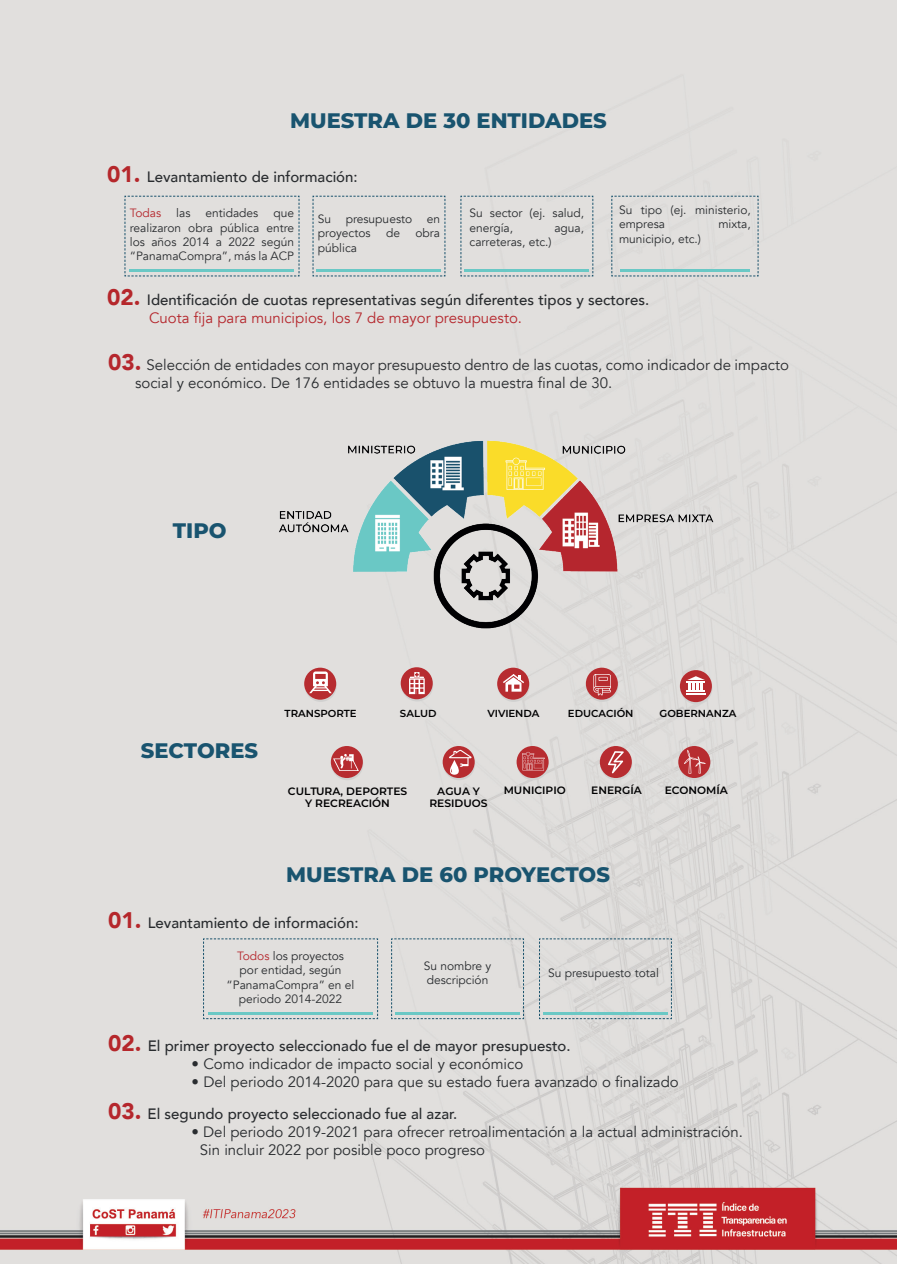
<style>
.page{position:relative;width:897px;height:1264px;background:#fff}
.page>*{position:absolute;margin:0;border:0;box-sizing:border-box;transform-origin:0 0}
.t1{font:800 21px "Montserrat";color:#19546f}
.t2{font:15px/18px "Avenir";color:#292c2f}
.t3{font:500 15px/18px "Avenir";color:#292c2f}
.t4{font:12px/14.4px "Avenir";color:#292c2f}
.t5{font:12px "Avenir";color:#b5272d}
.t6{font:600 10.65px/12.9px "Montserrat";color:#000001;text-align:center}
.t7{font:600 10.2px "Montserrat";color:#000001}
.s1{font-weight:900;font-size:22.5px;color:#b5272b}
.s2{font-weight:400;color:#b5272d}
.s3{font-weight:900;font-size:22.5px;color:#b5272d}
.s4{color:#b5272d}
</style>
<div class="page">
<div style="left:0;top:0;width:896px;height:1264px;background:#e1dfdd"></div>
<div style="left:124px;top:195px;width:176px;height:82px;background:#e1dfdd"></div>
<div style="left:312px;top:195px;width:133px;height:82px;background:#e1dfdd"></div>
<div style="left:460px;top:195px;width:133px;height:82px;background:#e1dfdd"></div>
<div style="left:611px;top:195px;width:147px;height:82px;background:#e1dfdd"></div>
<hr style="left:130px;top:269px;width:164px;height:3px;background:#6ac8c5">
<hr style="left:317px;top:269px;width:124px;height:3px;background:#6ac8c5">
<hr style="left:464px;top:269px;width:125px;height:3px;background:#6ac8c5">
<hr style="left:620px;top:269px;width:129px;height:3px;background:#6ac8c5">
<img style="left:273px;top:424px;width:450px;height:213px">
<svg style="left:304px;top:670px;width:32px;height:32px"></svg>
<div style="left:304px;top:667px;width:32px;height:32px;background:#b72c30;border-radius:50%"></div>
<svg style="left:309px;top:671px;width:23px;height:22px"></svg>
<svg style="left:401px;top:669px;width:32px;height:32px"></svg>
<div style="left:400px;top:667px;width:32px;height:32px;background:#b72c30;border-radius:50%"></div>
<svg style="left:409px;top:672px;width:15px;height:22px"></svg>
<svg style="left:497px;top:670px;width:32px;height:32px"></svg>
<div style="left:497px;top:667px;width:32px;height:32px;background:#b72c30;border-radius:50%"></div>
<svg style="left:503px;top:674px;width:21px;height:17px"></svg>
<svg style="left:586px;top:670px;width:32px;height:32px"></svg>
<div style="left:585px;top:667px;width:32px;height:32px;background:#b72c30;border-radius:50%"></div>
<svg style="left:593px;top:674px;width:18px;height:21px"></svg>
<svg style="left:680px;top:672px;width:32px;height:32px"></svg>
<div style="left:679px;top:670px;width:32px;height:32px;background:#b72c30;border-radius:50%"></div>
<hr style="left:685px;top:692px;width:20px;height:2px;background:#fff">
<svg style="left:686px;top:676px;width:18px;height:16px"></svg>
<svg style="left:331px;top:748px;width:32px;height:32px"></svg>
<div style="left:331px;top:746px;width:32px;height:32px;background:#b72c30;border-radius:50%"></div>
<svg style="left:333px;top:754px;width:26px;height:17px"></svg>
<svg style="left:443px;top:748px;width:32px;height:32px"></svg>
<svg style="left:442px;top:746px;width:32px;height:32px"></svg>
<svg style="left:449px;top:749px;width:23px;height:26px"></svg>
<svg style="left:600px;top:748px;width:32px;height:32px"></svg>
<div style="left:599px;top:746px;width:32px;height:32px;background:#b72c30;border-radius:50%"></div>
<svg style="left:678px;top:748px;width:32px;height:32px"></svg>
<div style="left:678px;top:746px;width:32px;height:32px;background:#b72c30;border-radius:50%"></div>
<svg style="left:517px;top:748px;width:32px;height:32px"></svg>
<div style="left:516px;top:746px;width:32px;height:32px;background:#b72c30;border-radius:50%"></div>
<svg style="left:522px;top:752px;width:23px;height:18px"></svg>
<svg style="left:608px;top:751px;width:15px;height:22px"></svg>
<svg style="left:684px;top:750px;width:21px;height:23px"></svg>
<div style="left:203px;top:938px;width:175px;height:81px;background:#e1dfdd"></div>
<svg style="left:391px;top:938px;width:133px;height:81px;background:#dadbd9"></svg>
<svg style="left:538px;top:938px;width:134px;height:81px;background:#d8d8d7"></svg>
<hr style="left:208px;top:1012px;width:164px;height:2px;background:#6ac8c5">
<hr style="left:395px;top:1012px;width:124px;height:2px;background:#6ac8c5">
<hr style="left:543px;top:1012px;width:124px;height:2px;background:#6ac8c5">
<h1 class="t1" style="left:290px;top:105px;width:318px">MUESTRA DE 30 ENTIDADES</h1>
<p class="t3" style="left:107px;top:167px;width:252px"><span class="s1">01.</span> Levantamiento de información:</p>
<p class="t5" style="left:130px;top:206px;width:33px">Todas</p>
<p class="t4" style="left:176px;top:206px;width:16px">las</p>
<p class="t4" style="left:205px;top:206px;width:54px">entidades</p>
<p class="t4" style="left:469px;top:206px;width:116px">Su sector (ej. salud, energía,</p>
<p class="t4" style="left:130px;top:206px;width:166px;text-align:justify;text-indent:143px">que realizaron obra pública entre los años 2014 a 2022 según “PanamaCompra”, más la ACP</p>
<p class="t4" style="left:318px;top:212px;width:124px">Su presupuesto en proyectos</p>
<p class="t4" style="left:554px;top:220px;width:31px">agua,</p>
<p class="t4" style="left:386px;top:226px;width:16px">de</p>
<p class="t4" style="left:415px;top:226px;width:26px">obra</p>
<p class="t4" style="left:469px;top:235px;width:83px">carreteras, etc.)</p>
<p class="t4" style="left:318px;top:241px;width:41px">pública</p>
<p class="t4" style="left:619px;top:203px;width:133px">Su tipo (ej. ministerio, empresa</p>
<p class="t4" style="left:718px;top:217px;width:34px">mixta,</p>
<p class="t4" style="left:619px;top:231px;width:84px">municipio, etc.)</p>
<p class="t3" style="left:149px;top:290px;width:501px;text-indent:-42px"><span class="s1">02.</span> Identificación de cuotas representativas según diferentes tipos y sectores.<br><span class="s2">Cuota fija para municipios, los 7 de mayor presupuesto.</span></p>
<p class="t2" style="left:135px;top:356px;width:655px;text-indent:-27px"><span class="s3">03.</span> Selección de entidades con mayor presupuesto dentro de las cuotas, como indicador de impacto social y económico. De 176 entidades se obtuvo la muestra final de 30.</p>
<h1 class="t1" style="left:173px;top:515px;width:55px">TIPO</h1>
<h1 class="t1" style="left:141px;top:735px;width:119px">SECTORES</h1>
<p class="t7" style="left:284px;top:706px;width:74px">TRANSPORTE</p>
<p class="t7" style="left:400px;top:706px;width:38px">SALUD</p>
<p class="t7" style="left:487px;top:706px;width:54px">VIVIENDA</p>
<p class="t7" style="left:568px;top:706px;width:67px">EDUCACIÓN</p>
<p class="t7" style="left:659px;top:706px;width:79px">GOBERNANZA</p>
<p class="t6" style="left:288px;top:784px;width:121px">CULTURA, DEPORTES<br>Y RECREACIÓN</p>
<p class="t6" style="left:429px;top:784px;width:60px">AGUA Y<br>RESIDUOS</p>
<p class="t6" style="left:503px;top:783px;width:64px">MUNICIPIO</p>
<p class="t6" style="left:591px;top:783px;width:52px">ENERGÍA</p>
<p class="t6" style="left:664px;top:783px;width:65px">ECONOMÍA</p>
<h1 class="t1" style="left:286px;top:859px;width:325px">MUESTRA DE 60 PROYECTOS</h1>
<p class="t3" style="left:108px;top:913px;width:252px"><span class="s1">01.</span> Levantamiento de información:</p>
<p class="t4" style="left:226px;top:948px;width:129px;text-align:center"><span class="s4">Todos</span> los proyectos por entidad, según “PanamaCompra” en el periodo 2014-2022</p>
<p class="t4" style="left:423px;top:959px;width:69px">Su nombre y descripción</p>
<p class="t4" style="left:548px;top:966px;width:112px">Su presupuesto total</p>
<p class="t3" style="left:108px;top:1036px;width:464px"><span class="s1">02.</span> El primer proyecto seleccionado fue el de mayor presupuesto.</p>
<p class="t2" style="left:192px;top:1055px;width:333px">• Como indicador de impacto social y económico</p>
<p class="t2" style="left:192px;top:1073px;width:488px">• Del periodo 2014-2020 para que su estado fuera avanzado o finalizado</p>
<p class="t3" style="left:108px;top:1104px;width:351px"><span class="s3">03.</span> El segundo proyecto seleccionado fue al azar.</p>
<p class="t2" style="left:200px;top:1123px;width:544px;text-indent:-8px">• Del periodo 2019-2021 para ofrecer retroalimentación a la actual administración.<br>Sin incluir 2022 por posible poco progreso</p>
</div>
